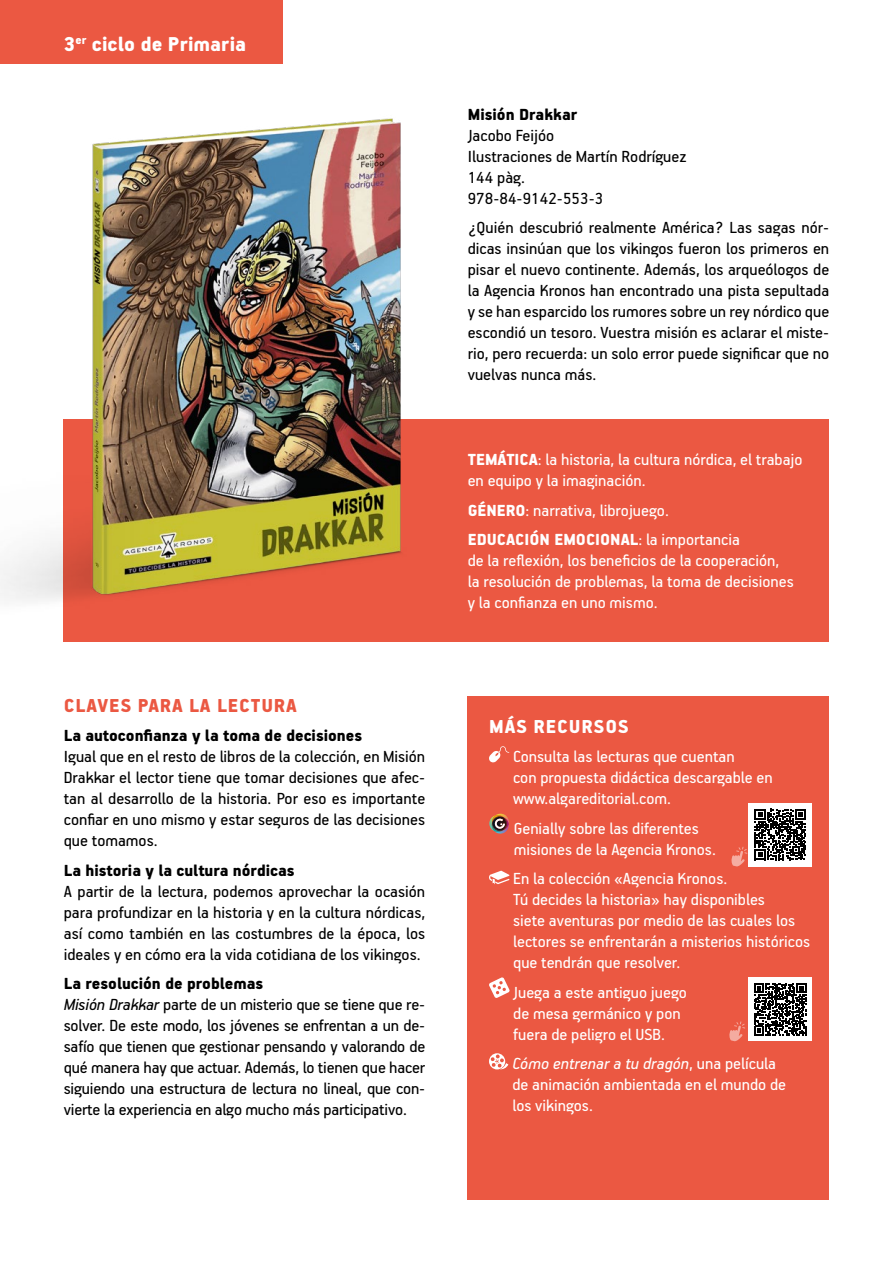
<style>
.page{position:relative;width:893px;height:1263px;background:#fff}
.page>*{position:absolute;margin:0;border:0;box-sizing:border-box;transform-origin:0 0}
.t1{font:900 22.5px "PF Handbook Pro";letter-spacing:.005em;color:#fff}
.t2{font:900 21px "PF Handbook Pro";letter-spacing:.04em;color:#eb5842}
.t3{font:900 21px "PF Handbook Pro";letter-spacing:.04em;color:#fff}
.t4{font:18px/21px "PF Handbook Pro";letter-spacing:-.01em;color:#000;text-align:justify}
.t5{font:18px/21px "PF Handbook Pro";color:#fff}
.t6{font:900 18px "PF Handbook Pro";color:#000}
.s1{font-weight:900}
.s2{font-style:italic}
</style>
<div class="page">
<div style="left:64px;top:419px;width:765px;height:223px;background:#eb5842"></div>
<div style="left:468px;top:696px;width:361px;height:503px;background:#eb5842"></div>
<div style="left:0;top:0;width:283px;height:64px;background:#eb5842"></div>
<img style="left:0;top:118px;width:402px;height:514px">
<svg style="left:489px;top:746px;width:20px;height:17px"></svg>
<svg style="left:489px;top:813px;width:20px;height:21px"></svg>
<svg style="left:489px;top:871px;width:20px;height:13px"></svg>
<svg style="left:489px;top:977px;width:21px;height:21px"></svg>
<svg style="left:489px;top:1053px;width:19px;height:16px"></svg>
<div style="left:748px;top:803px;width:64px;height:63px;background:#fff"></div>
<svg style="left:755px;top:809px;width:51px;height:51px"></svg>
<svg style="left:731px;top:847px;width:16px;height:19px"></svg>
<div style="left:748px;top:977px;width:64px;height:64px;background:#fff"></div>
<svg style="left:754px;top:983px;width:52px;height:52px"></svg>
<svg style="left:729px;top:1021px;width:16px;height:20px"></svg>
<p class="t1" style="left:64px;top:30px;width:184px">3<sup>er</sup> ciclo de Primaria</p>
<p class="t2" style="left:64px;top:692px;width:234px">CLAVES PARA LA LECTURA</p>
<p class="t6" style="left:64px;top:725px;width:300px">La autoconfianza y la toma de decisiones</p>
<p class="t4" style="left:64px;top:745px;width:363px">Igual que en el resto de libros de la colección, en Misión Drakkar el lector tiene que tomar decisiones que afec&shy;tan al desarrollo de la historia. Por eso es importante confiar en uno mismo y estar seguros de las decisiones que tomamos.</p>
<p class="t6" style="left:64px;top:859px;width:232px">La historia y la cultura nórdicas</p>
<p class="t4" style="left:64px;top:880px;width:363px">A partir de la lectura, podemos aprovechar la ocasión para profundizar en la historia y en la cultura nórdicas, así como también en las costumbres de la época, los ideales y en cómo era la vida cotidiana de los vikingos.</p>
<p class="t4" style="left:64px;top:972px;width:363px;text-align:left"><span class="s1">La resolución de problemas<br></span><span class="s2">Misión Drakkar</span> parte de un misterio que se tiene que re&shy;solver. De este modo, los jóvenes se enfrentan a un de&shy;safío que tienen que gestionar pensando y valorando de qué manera hay que actuar. Además, lo tienen que hacer siguiendo una estructura de lectura no lineal, que con&shy;vierte la experiencia en algo mucho más participativo.</p>
<p class="t6" style="left:468px;top:103px;width:111px">Misión Drakkar</p>
<p class="t4" style="left:468px;top:124px;width:220px;text-align:left">Jacobo Feijóo<br>Ilustraciones de Martín Rodríguez<br>144 pàg.<br>978-84-9142-553-3</p>
<p class="t4" style="left:468px;top:217px;width:363px">¿Quién descubrió realmente América? Las sagas nór&shy;dicas insinúan que los vikingos fueron los primeros en pisar el nuevo continente. Además, los arqueólogos de la Agencia Kronos han encontrado una pista sepultada y se han esparcido los rumores sobre un rey nórdico que escondió un tesoro. Vuestra misión es aclarar el miste&shy;rio, pero recuerda: un solo error puede significar que no vuelvas nunca más.</p>
<p class="t5" style="left:468px;top:448px;width:336px"><span class="s1">TEMÁTICA</span>: la historia, la cultura nórdica, el trabajo en equipo y la imaginación.</p>
<p class="t5" style="left:468px;top:495px;width:274px;line-height:29.5px"><span class="s1">GÉNERO</span>: narrativa, librojuego.<br><span class="s1">EDUCACIÓN EMOCIONAL</span>: la importancia</p>
<p class="t5" style="left:468px;top:550px;width:327px">de la reflexión, los beneficios de la cooperación, la resolución de problemas, la toma de decisiones y la confianza en uno mismo.</p>
<p class="t3" style="left:489px;top:714px;width:141px">MÁS RECURSOS</p>
<p class="t5" style="left:513px;top:746px;width:261px">Consulta las lecturas que cuentan<br>con propuesta didáctica descargable en www.algareditorial.com.</p>
<p class="t5" style="left:514px;top:817px;width:204px">Genially sobre las diferentes misiones de la Agencia Kronos.</p>
<p class="t5" style="left:513px;top:868px;width:298px">En la colección «Agencia Kronos.<br>Tú decides la historia» hay disponibles<br>siete aventuras por medio de las cuales los lectores se enfrentarán a misterios históricos que tendrán que resolver.</p>
<p class="t5" style="left:513px;top:981px;width:175px">Juega a este antiguo juego de mesa germánico y pon fuera de peligro el USB.</p>
<p class="t5" style="left:512px;top:1053px;width:275px"><span class="s2">Cómo entrenar a tu dragón</span>, una película de animación ambientada en el mundo de los vikingos.</p>
</div>
